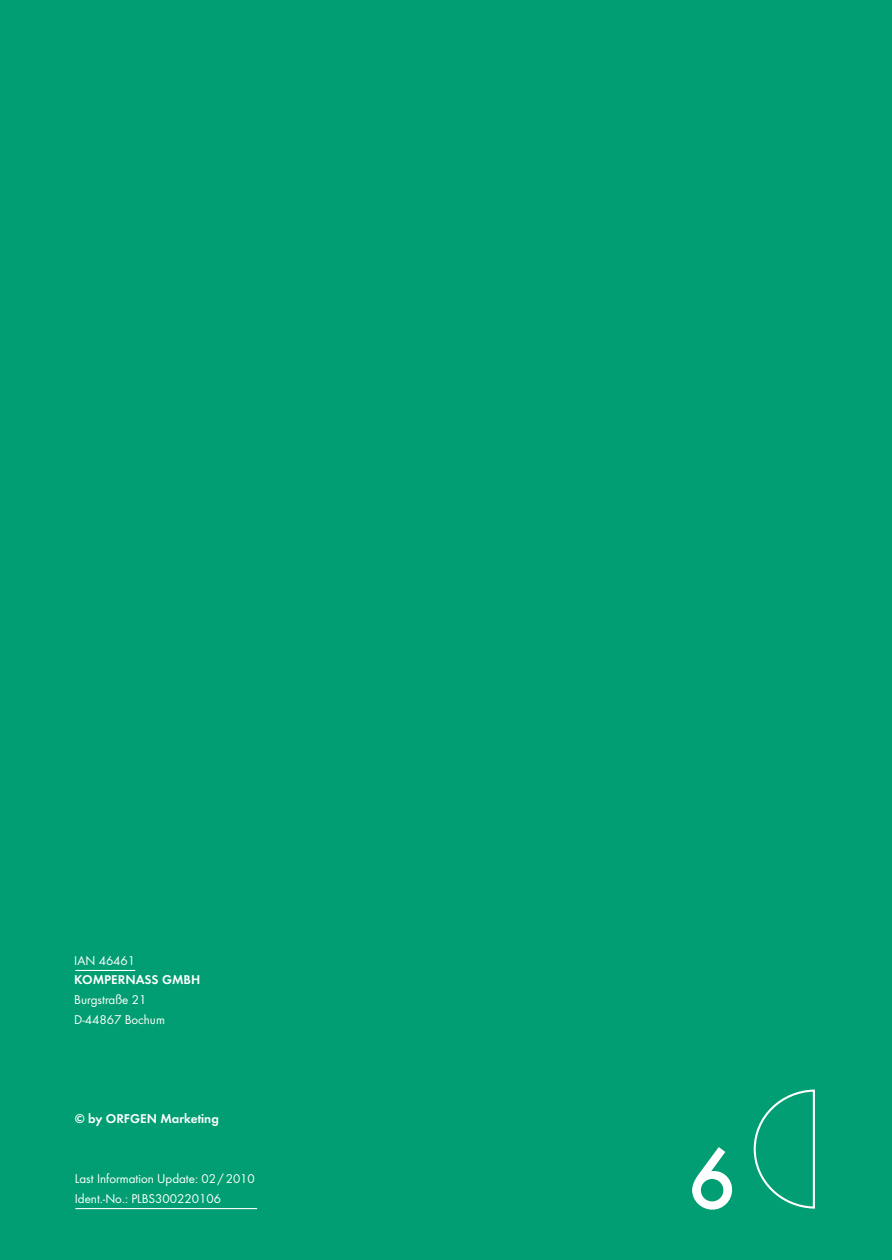
<style>
.page{position:relative;width:892px;height:1260px;background:#fff}
.page>*{position:absolute;margin:0;border:0;box-sizing:border-box;transform-origin:0 0}
.t1{font:500 89.4px "Futura";color:#fff}
.t2{font:13.2px/19.8px "Futura Boo";color:#fff}
.t3{font:13.2px "Futura Dem";color:#fff}
</style>
<div class="page">
<img style="left:891px;top:121px;width:1px;height:757px">
<div style="left:880px;top:0;width:12px;height:121px;background:#009e72"></div>
<div style="left:0;top:0;width:891px;height:1259px;background:#009e72"></div>
<hr style="left:75px;top:969px;width:60px;height:1px;background:#fff">
<hr style="left:75px;top:1207px;width:182px;height:1px;background:#fff">
<svg style="left:753px;top:1089px;width:62px;height:120px"></svg>
<p class="t2" style="left:74px;top:950px;width:62px">IAN 46461</p>
<p class="t3" style="left:74px;top:972px;width:127px">KOMPERNASS GMBH</p>
<p class="t2" style="left:74px;top:990px;width:92px">Burgstraße 21<br>D-44867 Bochum</p>
<p class="t3" style="left:75px;top:1110px;width:145px">© by ORFGEN Marketing</p>
<p class="t2" style="left:75px;top:1169px;width:182px">Last Information Update: 02 / 2010<br>Ident.-No.: PLBS300220106</p>
<h1 class="t1" style="left:687px;top:1125px;width:52px">6</h1>
</div>
